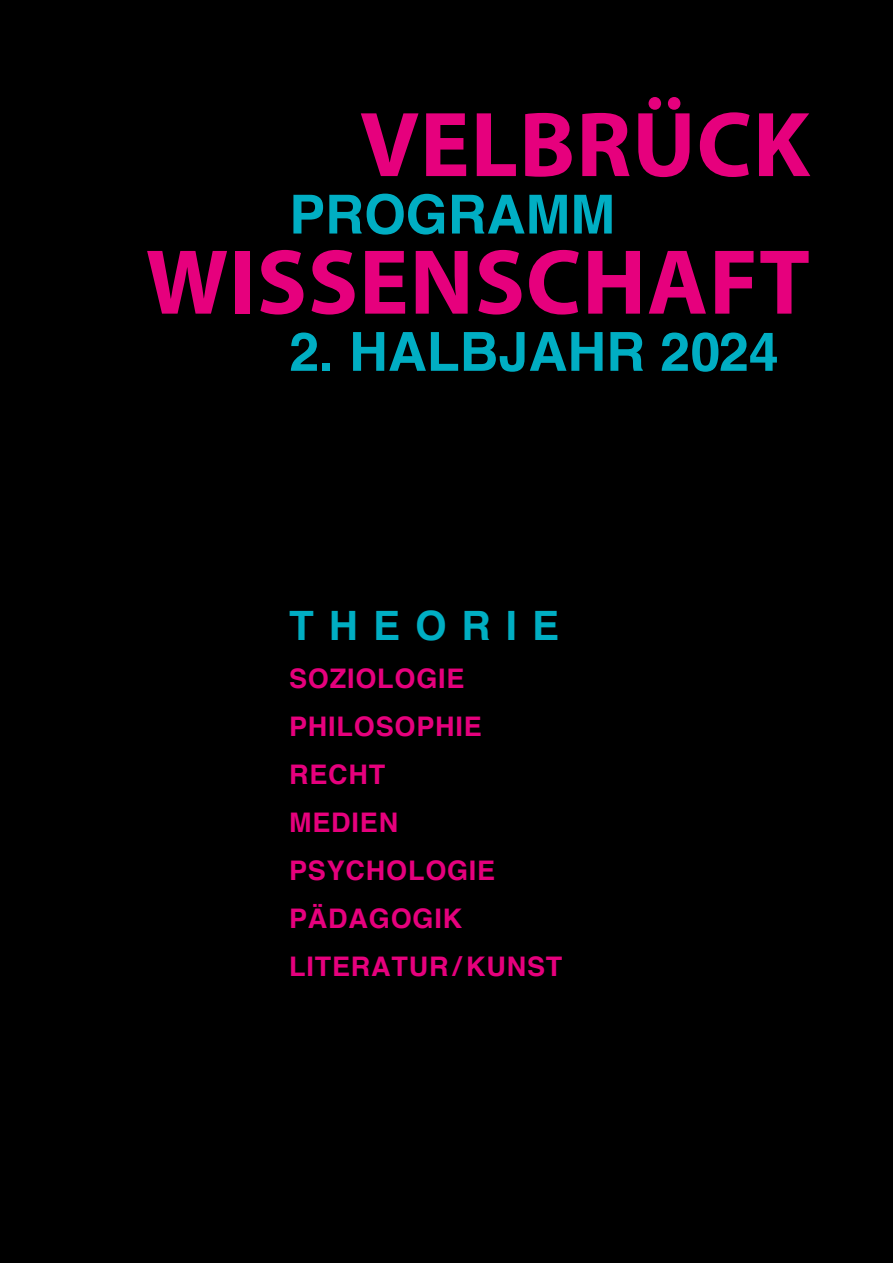
<style>
.page{position:relative;width:893px;height:1263px;background:#000}
.page>*{position:absolute;margin:0;border:0;box-sizing:border-box;transform-origin:0 0}
.t1{font:700 93px/137.6px "Myriad Pro";letter-spacing:.01em;color:#e6007d;text-align:right}
.t2{font:700 53.85px "Helvetica";color:#00aec3}
.t3{font:700 40.5px "Helvetica";letter-spacing:.37em;color:#00aec3}
.t4{font:700 27px/48px "Helvetica";letter-spacing:.03em;color:#e6007d}
</style>
<div class="page">
<h1 class="t1" style="left:146px;top:73px;width:666px">VELBRÜCK<br>WISSENSCHAFT</h1>
<h2 class="t2" style="left:289px;top:181px;width:327px">PROGRAMM</h2>
<h2 class="t2" style="left:289px;top:318px;width:491px">2. HALBJAHR 2024</h2>
<h3 class="t3" style="left:289px;top:600px;width:271px">THEORIE</h3>
<p class="t4" style="left:289px;top:653px;width:275px">SOZIOLOGIE<br>PHILOSOPHIE<br>RECHT<br>MEDIEN<br>PSYCHOLOGIE<br>PÄDAGOGIK<br>LITERATUR / KUNST</p>
</div>
